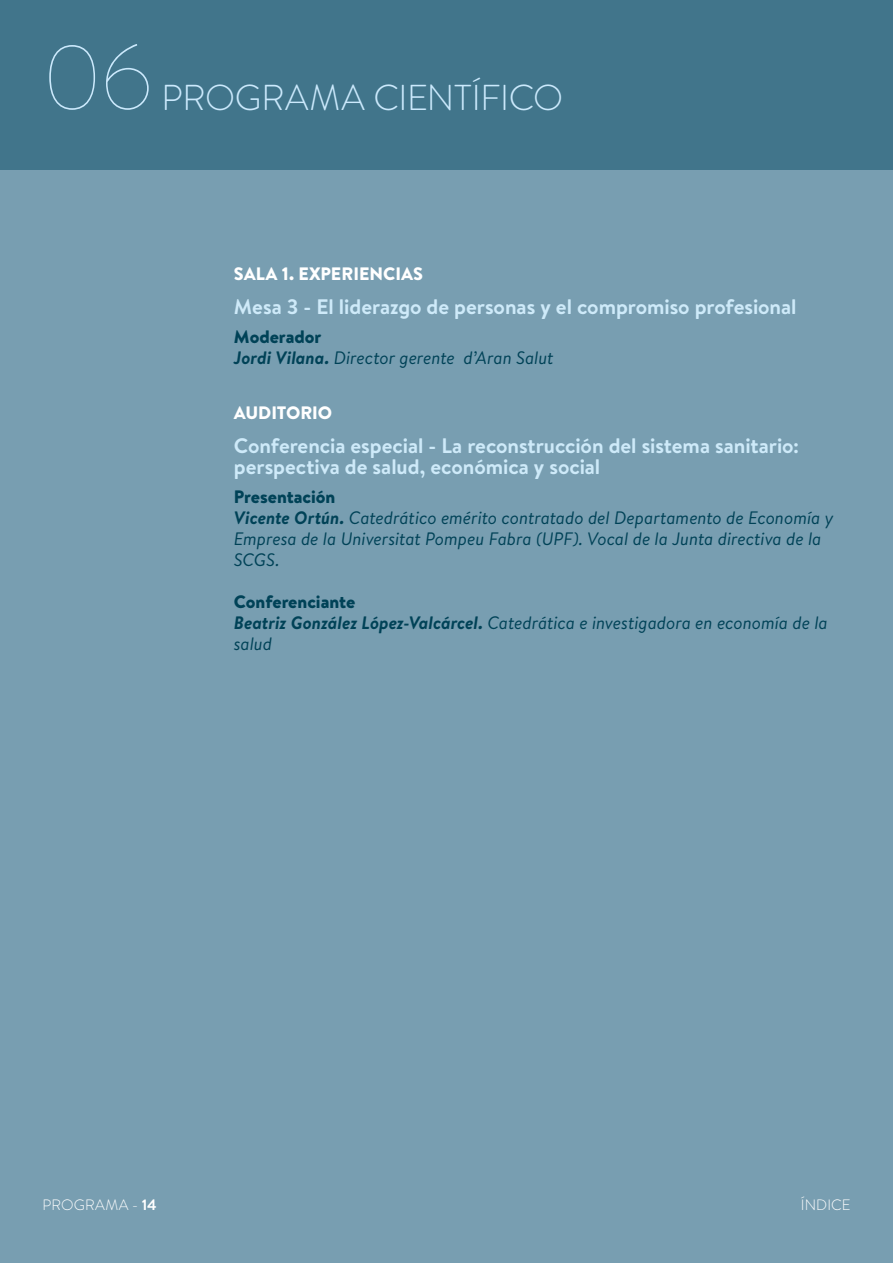
<style>
.page{position:relative;width:893px;height:1263px;background:#fff}
.page>*{position:absolute;margin:0;border:0;box-sizing:border-box;transform-origin:0 0}
.t1{font:100 90px "Brandon Text";color:#cbe9fc}
.t2{font:300 36px "Brandon Text";letter-spacing:-.01em;color:#cbe9fc}
.t3{font:700 21px/21px "Brandon Text";color:#ceeaf9}
.t4{font:italic 18px/21px "Brandon Text";letter-spacing:-.005em;color:#004257}
.t5{font:900 18px "Brandon Text";color:#fff}
.t6{font:300 15px "Brandon Text";letter-spacing:.005em;color:#fff}
.s1{font-weight:900;font-style:normal}
.s2{font-weight:700}
</style>
<div class="page">
<div style="left:0;top:0;width:893px;height:170px;background:#41758b"></div>
<div style="left:0;top:170px;width:893px;height:1093px;background:#789eb1"></div>
<h1 class="t1" style="left:43px;top:17px;width:112px">06</h1>
<h2 class="t2" style="left:162px;top:73px;width:403px">PROGRAMA CIENTÍFICO</h2>
<p class="t5" style="left:234px;top:261px;width:191px">SALA 1. EXPERIENCIAS</p>
<p class="t3" style="left:234px;top:295px;width:564px">Mesa 3 - El liderazgo de personas y el compromiso profesional</p>
<p class="t4" style="left:234px;top:326px;width:321px"><span class="s1">Moderador<br></span><span class="s2">Jordi Vilana.</span> Director gerente d’Aran Salut</p>
<p class="t5" style="left:234px;top:400px;width:100px">AUDITORIO</p>
<p class="t3" style="left:234px;top:434px;width:567px">Conferencia especial - La reconstrucción del sistema sanitario: perspectiva de salud, económica y social</p>
<p class="t4" style="left:234px;top:486px;width:601px"><span class="s1">Presentación<br></span><span class="s2">Vicente Ortún.</span> Catedrático emérito contratado del Departamento de Economía y Empresa de la Universitat Pompeu Fabra (UPF). Vocal de la Junta directiva de la SCGS.</p>
<p class="t4" style="left:234px;top:591px;width:595px"><span class="s1">Conferenciante<br></span><span class="s2">Beatriz González López-Valcárcel.</span> Catedrática e investigadora en economía de la salud</p>
<p class="t6" style="left:43px;top:1195px;width:116px">PROGRAMA - <span class="s2">14</span></p>
<p class="t6" style="left:801px;top:1195px;width:51px">ÍNDICE</p>
</div>
